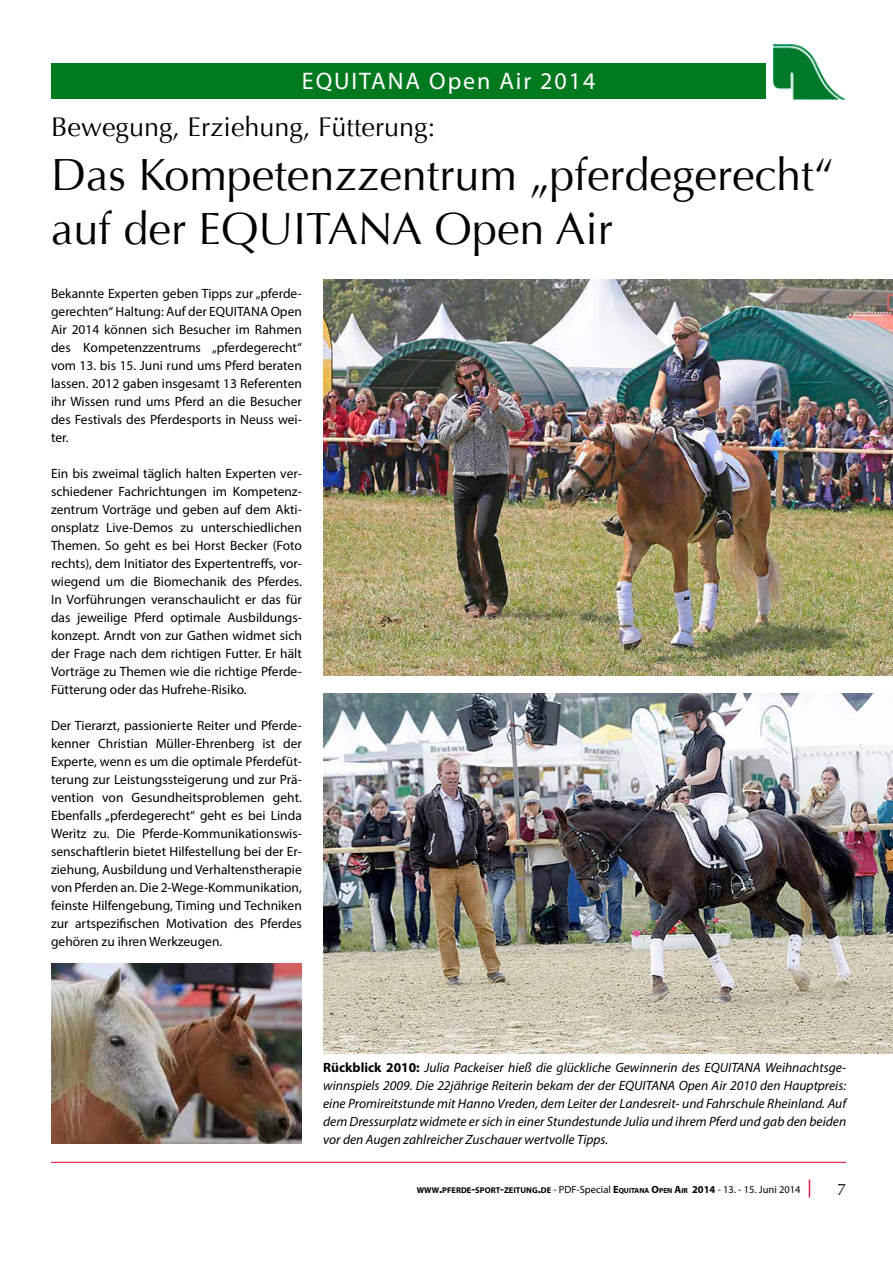
<style>
.page{position:relative;width:893px;height:1263px;background:#fff}
.page>*{position:absolute;margin:0;border:0;box-sizing:border-box;transform-origin:0 0}
.t1{font:45px/54px "Optima";color:#000}
.t2{font:27px "Optima";color:#000}
.t3{font:24px "Myriad Pro";letter-spacing:.08em;color:#fff}
.t4{font:16.5px "Optima";color:#000}
.t5{font:13.5px/18px "Myriad Pro";color:#000;text-align:justify}
.t6{font:italic 13.5px/18px "Myriad Pro";color:#000;text-align:justify}
.t7{font:10.5px "Myriad Pro";color:#000}
.s1{font-weight:700;font-style:normal}
.s2{font-weight:700;font-size:8.4px}
.s3{font-weight:700;font-size:12px}
.s4{font-weight:700}
.s5{font-weight:700;font-size:7.35px}
.s6{font-size:18px;color:#e2002f}
</style>
<div class="page">
<hr style="left:51px;top:1162px;width:795px;height:1px;background:#e2002f">
<div style="left:51px;top:64px;width:714px;height:35px;background:#00791f"></div>
<img style="left:773px;top:43px;width:73px;height:57px">
<img style="left:323px;top:280px;width:570px;height:396px">
<img style="left:323px;top:694px;width:570px;height:360px">
<img style="left:51px;top:964px;width:251px;height:180px">
<h3 class="t3" style="left:302px;top:66px;width:295px">EQUITANA Open Air 2014</h3>
<h2 class="t2" style="left:51px;top:111px;width:386px">Bewegung, Erziehung, Fütterung:</h2>
<h1 class="t1" style="left:51px;top:148px;width:784px">Das Kompetenzzentrum „pferdegerecht“ auf der EQUITANA Open Air</h1>
<p class="t5" style="left:51px;top:284px;width:252px">Bekannte Experten geben Tipps zur „pferde&shy;gerechten“ Haltung: Auf der EQUITANA Open Air 2014 können sich Besucher im Rahmen des Kompetenzzentrums „pferdegerecht“ vom 13. bis 15. Juni rund ums Pferd beraten lassen. 2012 gaben insgesamt 13 Referenten ihr Wissen rund ums Pferd an die Besucher des Festivals des Pferdesports in Neuss wei&shy;ter.</p>
<p class="t5" style="left:51px;top:464px;width:252px">Ein bis zweimal täglich halten Experten ver&shy;schiedener Fachrichtungen im Kompetenz&shy;zentrum Vorträge und geben auf dem Akti&shy;onsplatz Live-Demos zu unterschiedlichen Themen. So geht es bei Horst Becker (Foto rechts), dem Initiator des Expertentreffs, vor&shy;wiegend um die Biomechanik des Pferdes.<br>In Vorführungen veranschaulicht er das für das jeweilige Pferd optimale Ausbildungs&shy;konzept. Arndt von zur Gathen widmet sich der Frage nach dem richtigen Futter. Er hält Vorträge zu Themen wie die richtige Pferde-Fütterung oder das Hufrehe-Risiko.</p>
<p class="t5" style="left:51px;top:716px;width:252px">Der Tierarzt, passionierte Reiter und Pferde&shy;kenner Christian Müller-Ehrenberg ist der Experte, wenn es um die optimale Pferdefüt&shy;terung zur Leistungssteigerung und zur Prä&shy;vention von Gesundheitsproblemen geht.<br>Ebenfalls „pferdegerecht“ geht es bei Linda Weritz zu. Die Pferde-Kommunikationswis&shy;senschaftlerin bietet Hilfestellung bei der Er&shy;ziehung, Ausbildung und Verhaltenstherapie von Pferden an. Die 2-Wege-Kommunikation, feinste Hilfengebung, Timing und Techniken zur artspezifischen Motivation des Pferdes gehören zu ihren Werkzeugen.</p>
<p class="t6" style="left:323px;top:1058px;width:525px"><span class="s1">Rückblick 2010:</span> Julia Packeiser hieß die glückliche Gewinnerin des EQUITANA Weihnachtsge&shy;winnspiels 2009. Die 22jährige Reiterin bekam der der EQUITANA Open Air 2010 den Hauptpreis: eine Promireitstunde mit Hanno Vreden, dem Leiter der Landesreit- und Fahrschule Rheinland. Auf dem Dressurplatz widmete er sich in einer Stundestunde Julia und ihrem Pferd und gab den beiden vor den Augen zahlreicher Zuschauer wertvolle Tipps.</p>
<p class="t7" style="left:417px;top:1183px;width:396px"><span class="s2">WWW</span><span class="s3">.</span><span class="s2">PFERDE</span><span class="s3">-</span><span class="s2">SPORT</span><span class="s3">-</span><span class="s2">ZEITUNG</span><span class="s3">.</span><span class="s2">DE</span> - PDF-Special <span class="s4">E</span><span class="s5">QUITANA</span> <span class="s4">O</span><span class="s5">PEN</span> <span class="s4">A</span><span class="s5">IR</span> <span class="s4">2014</span> - 13. - 15. Juni 2014 <span class="s6">|</span></p>
<p class="t4" style="left:837px;top:1180px;width:11px">7</p>
</div>
